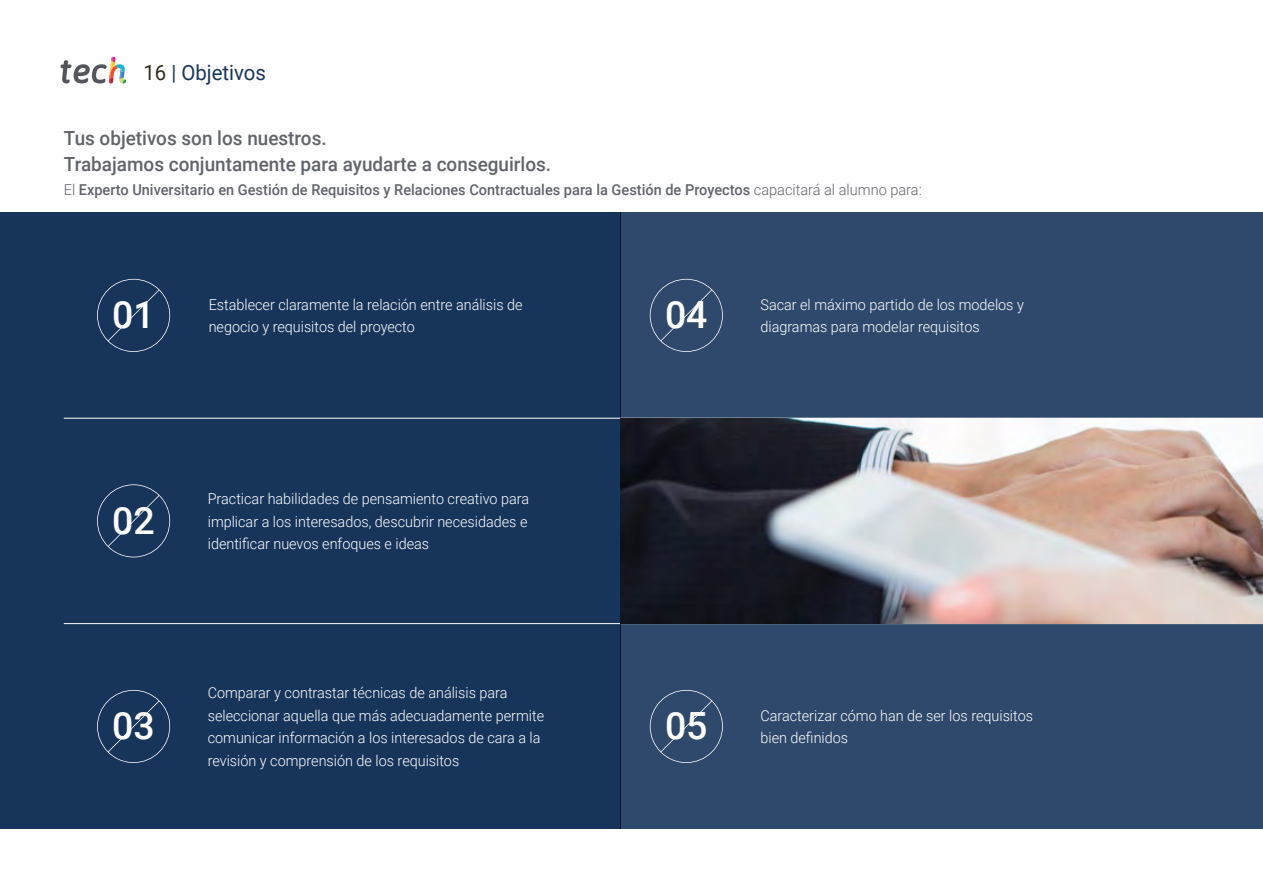
<style>
.page{position:relative;width:1263px;height:893px;background:#fff}
.page>*{position:absolute;margin:0;border:0;box-sizing:border-box;transform-origin:0 0}
.t1{font:500 37.5px "Roboto";color:#fff}
.t2{font:21px "Roboto";color:#1a355c}
.t3{font:500 19.5px/25.5px "Roboto";color:#61646a}
.t4{font:300 15px/22.5px "Roboto";color:#fff;text-align:justify;scale:.96 1}
.t5{font:500 15px "Roboto";color:#61646a}
.s1{color:#312e20}
.s2{font-weight:300}
</style>
<div class="page">
<div style="left:0;top:213px;width:621px;height:616px;background:#17355b"></div>
<div style="left:621px;top:213px;width:642px;height:616px;background:#2e496b"></div>
<svg style="left:97px;top:279px;width:73px;height:73px"></svg>
<hr style="left:64px;top:418px;width:1199px;height:1px;background:#fff">
<hr style="left:64px;top:623px;width:1199px;height:1px;background:#fff">
<svg style="left:61px;top:57px;width:65px;height:27px"></svg>
<img style="left:621px;top:418px;width:642px;height:205px">
<svg style="left:650px;top:279px;width:73px;height:73px"></svg>
<svg style="left:650px;top:690px;width:73px;height:73px"></svg>
<svg style="left:97px;top:484px;width:73px;height:73px"></svg>
<svg style="left:97px;top:690px;width:73px;height:73px"></svg>
<h2 class="t2" style="left:144px;top:57px;width:124px"><span class="s1">16</span> | Objetivos</h2>
<h3 class="t3" style="left:64px;top:125px;width:489px">Tus objetivos son los nuestros.<br>Trabajamos conjuntamente para ayudarte a conseguirlos.</h3>
<p class="t5" style="left:64px;top:179px;width:859px"><span class="s2">El</span> Experto Universitario en Gestión de Requisitos y Relaciones Contractuales para la Gestión de Proyectos <span class="s2">capacitará al alumno para:</span></p>
<h1 class="t1" style="left:112px;top:288px;width:44px">01</h1>
<p class="t4" style="left:209px;top:293px;width:328px">Establecer claramente la relación entre análisis de</p>
<p class="t4" style="left:209px;top:315px;width:216px">negocio y requisitos del proyecto</p>
<h1 class="t1" style="left:112px;top:494px;width:44px">02</h1>
<h1 class="t1" style="left:112px;top:699px;width:44px">03</h1>
<p class="t4" style="left:208px;top:487px;width:336px">Practicar habilidades de pensamiento creativo para implicar a los interesados, descubrir necesidades e identificar nuevos enfoques e ideas</p>
<p class="t4" style="left:208px;top:681px;width:352px;text-align:left">Comparar y contrastar técnicas de análisis para seleccionar aquella que más adecuadamente permite comunicar información a los interesados de cara a la revisión y comprensión de los requisitos</p>
<h1 class="t1" style="left:665px;top:288px;width:44px">04</h1>
<p class="t4" style="left:760px;top:293px;width:276px">Sacar el máximo partido de los modelos y</p>
<p class="t4" style="left:760px;top:315px;width:230px">diagramas para modelar requisitos</p>
<h1 class="t1" style="left:665px;top:699px;width:44px">05</h1>
<p class="t4" style="left:760px;top:704px;width:285px">Caracterizar cómo han de ser los requisitos</p>
<p class="t4" style="left:760px;top:726px;width:93px">bien definidos</p>
</div>
